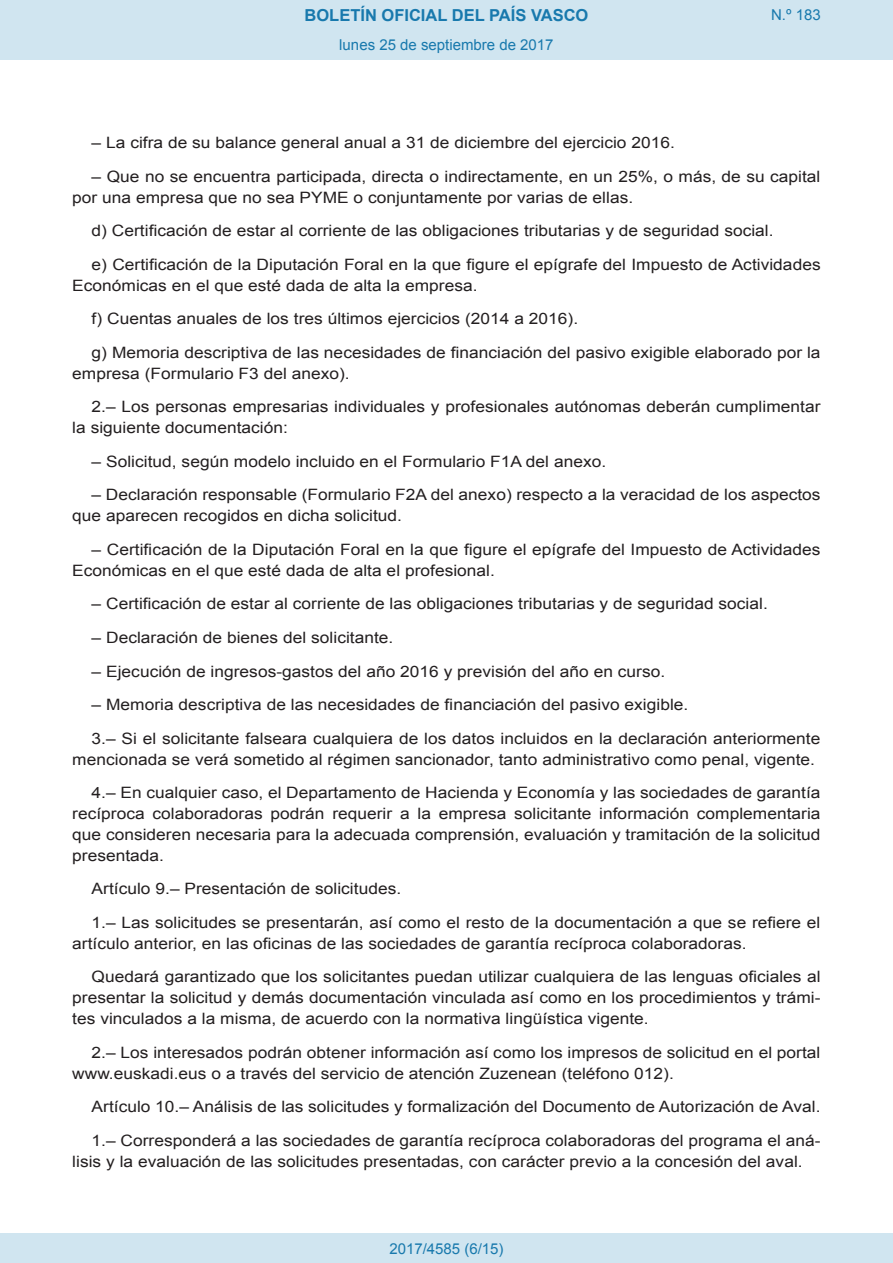
<style>
.page{position:relative;width:893px;height:1263px;background:#fff}
.page>*{position:absolute;margin:0;border:0;box-sizing:border-box;transform-origin:0 0}
.t1{font:700 16.5px "Arial";color:#1879ad}
.BOPVDetalle{font:15.6px/20.9px "Arial";color:#231f20;scale:1.11 1}
.Paginacion_Centro{font:15px "Arial";color:#1879ad}
</style>
<div class="page">
<div style="left:0;top:0;width:893px;height:60px;background:#d0e5f0"></div>
<div style="left:0;top:1233px;width:893px;height:30px;background:#d0e5f0"></div>
<p class="t1" style="left:305px;top:4px;width:285px">BOLETÍN OFICIAL DEL PAÍS VASCO</p>
<p class="Paginacion_Centro" style="left:339px;top:35px;width:216px">lunes 25 de septiembre de 2017</p>
<p class="Paginacion_Centro" style="left:771px;top:5px;width:51px">N.º 183</p>
<p class="BOPVDetalle" style="left:92px;top:132px;width:527px">– La cifra de su balance general anual a 31 de diciembre del ejercicio 2016.</p>
<p class="BOPVDetalle" style="left:72px;top:166px;width:675px;text-indent:19px">– Que no se encuentra participada, directa o indirectamente, en un 25%, o más, de su capital por una empresa que no sea PYME o conjuntamente por varias de ellas.</p>
<p class="BOPVDetalle" style="left:92px;top:220px;width:616px">d) Certificación de estar al corriente de las obligaciones tributarias y de seguridad social.</p>
<p class="BOPVDetalle" style="left:72px;top:254px;width:676px;text-indent:19px">e) Certificación de la Diputación Foral en la que figure el epígrafe del Impuesto de Actividades<br>Económicas en el que esté dada de alta la empresa.</p>
<p class="BOPVDetalle" style="left:92px;top:308px;width:440px">f) Cuentas anuales de los tres últimos ejercicios (2014 a 2016).</p>
<p class="BOPVDetalle" style="left:72px;top:342px;width:676px;text-indent:19px">g) Memoria descriptiva de las necesidades de financiación del pasivo exigible elaborado por la empresa (Formulario F3 del anexo).</p>
<p class="BOPVDetalle" style="left:72px;top:397px;width:676px;text-indent:19px">2.– Los personas empresarias individuales y profesionales autónomas deberán cumplimentar la siguiente documentación:</p>
<p class="BOPVDetalle" style="left:92px;top:451px;width:465px">– Solicitud, según modelo incluido en el Formulario F1A del anexo.</p>
<p class="BOPVDetalle" style="left:72px;top:485px;width:676px;text-indent:19px">– Declaración responsable (Formulario F2A del anexo) respecto a la veracidad de los aspectos que aparecen recogidos en dicha solicitud.</p>
<p class="BOPVDetalle" style="left:72px;top:539px;width:676px;text-indent:19px">– Certificación de la Diputación Foral en la que figure el epígrafe del Impuesto de Actividades<br>Económicas en el que esté dada de alta el profesional.</p>
<p class="BOPVDetalle" style="left:92px;top:593px;width:611px">– Certificación de estar al corriente de las obligaciones tributarias y de seguridad social.</p>
<p class="BOPVDetalle" style="left:92px;top:627px;width:273px">– Declaración de bienes del solicitante.</p>
<p class="BOPVDetalle" style="left:92px;top:661px;width:518px">– Ejecución de ingresos-gastos del año 2016 y previsión del año en curso.</p>
<p class="BOPVDetalle" style="left:92px;top:694px;width:539px">– Memoria descriptiva de las necesidades de financiación del pasivo exigible.</p>
<p class="BOPVDetalle" style="left:72px;top:728px;width:675px;text-indent:19px">3.– Si el solicitante falseara cualquiera de los datos incluidos en la declaración anteriormente mencionada se verá sometido al régimen sancionador, tanto administrativo como penal, vigente.</p>
<p class="BOPVDetalle" style="left:72px;top:782px;width:676px;text-align:justify;text-indent:19px">4.– En cualquier caso, el Departamento de Hacienda y Economía y las sociedades de garantía recíproca colaboradoras podrán requerir a la empresa solicitante información complementaria que consideren necesaria para la adecuada comprensión, evaluación y tramitación de la solicitud presentada.</p>
<p class="BOPVDetalle" style="left:92px;top:879px;width:280px">Artículo 9.– Presentación de solicitudes.</p>
<p class="BOPVDetalle" style="left:72px;top:912px;width:675px;text-indent:19px">1.– Las solicitudes se presentarán, así como el resto de la documentación a que se refiere el artículo anterior, en las oficinas de las sociedades de garantía recíproca colaboradoras.</p>
<p class="BOPVDetalle" style="left:72px;top:967px;width:676px;text-align:justify;text-indent:19px">Quedará garantizado que los solicitantes puedan utilizar cualquiera de las lenguas oficiales al presentar la solicitud y demás documentación vinculada así como en los procedimientos y trámi&shy;tes vinculados a la misma, de acuerdo con la normativa lingüística vigente.</p>
<p class="BOPVDetalle" style="left:72px;top:1042px;width:675px;text-indent:19px">2.– Los interesados podrán obtener información así como los impresos de solicitud en el portal www.euskadi.eus o a través del servicio de atención Zuzenean (teléfono 012).</p>
<p class="BOPVDetalle" style="left:92px;top:1097px;width:658px">Artículo 10.– Análisis de las solicitudes y formalización del Documento de Autorización de Aval.</p>
<p class="BOPVDetalle" style="left:72px;top:1130px;width:676px;text-indent:19px">1.– Corresponderá a las sociedades de garantía recíproca colaboradoras del programa el aná&shy;lisis y la evaluación de las solicitudes presentadas, con carácter previo a la concesión del aval.</p>
<p class="Paginacion_Centro" style="left:389px;top:1238px;width:116px">2017/4585 (6/15)</p>
</div>
